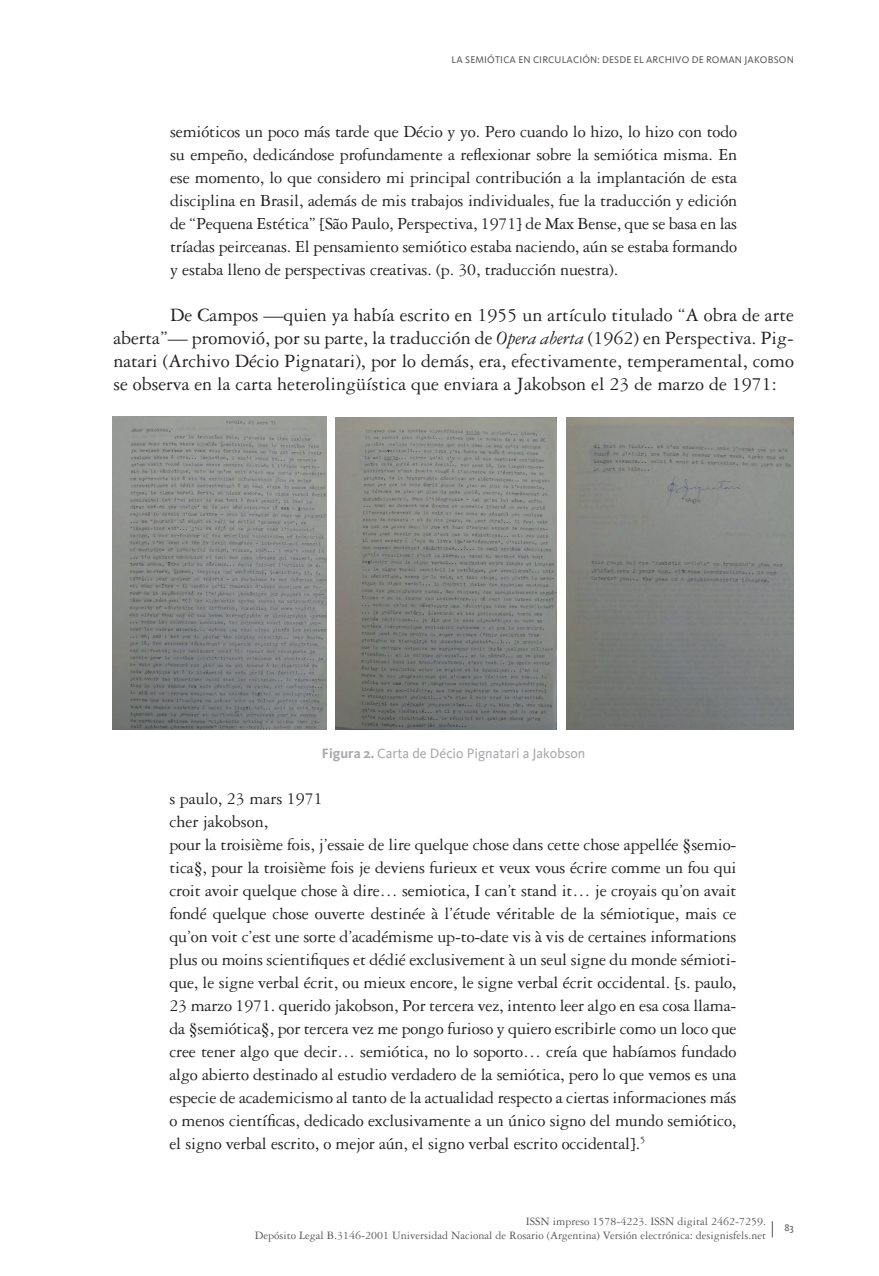
<style>
.page{position:relative;width:879px;height:1276px;background:#fff}
.page>*{position:absolute;margin:0;border:0;box-sizing:border-box;transform-origin:0 0}
.t1{font:20px/23px "Garamond 3 LT Std";color:#231f20;text-align:justify}
.t2{font:18px/23px "Garamond 3 LT Std";letter-spacing:-.01em;color:#231f20;text-align:justify}
.t3{font:14px "Kievit";color:#a8a9ad}
.t4{font:12px/14.4px "Garamond 3 LT Std";color:#57585a;text-align:right}
.t5{font:10px "Kievit";letter-spacing:.015em;color:#57585a}
.s1{font-style:italic}
.s2{font-weight:700}
</style>
<div class="page">
<svg style="left:772px;top:1221px;width:1px;height:16px"></svg>
<img style="left:113px;top:417px;width:213px;height:312px">
<img style="left:336px;top:417px;width:221px;height:312px">
<img style="left:566px;top:417px;width:227px;height:312px">
<p class="t5" style="left:451px;top:54px;width:344px">LA SEMIÓTICA EN CIRCULACIÓN: DESDE EL ARCHIVO DE ROMAN JAKOBSON</p>
<p class="t2" style="left:170px;top:120px;width:569px">semióticos un poco más tarde que Décio y yo. Pero cuando lo hizo, lo hizo con todo su empeño, dedicándose profundamente a reflexionar sobre la semiótica misma. En ese momento, lo que considero mi principal contribución a la implantación de esta disciplina en Brasil, además de mis trabajos individuales, fue la traducción y edición de “Pequena Estética” [São Paulo, Perspectiva, 1971] de Max Bense, que se basa en las tríadas peirceanas. El pensamiento semiótico estaba naciendo, aún se estaba formando y estaba lleno de perspectivas creativas. (p. 30, traducción nuestra).</p>
<p class="t1" style="left:113px;top:304px;width:682px;text-indent:57px">De Campos —quien ya había escrito en 1955 un artículo titulado “A obra de arte aberta”— promovió, por su parte, la traducción de <span class="s1">Opera aberta</span> (1962) en Perspectiva. Pig&shy;natari (Archivo Décio Pignatari), por lo demás, era, efectivamente, temperamental, como se observa en la carta heterolingüística que enviara a Jakobson el 23 de marzo de 1971:</p>
<p class="t3" style="left:322px;top:745px;width:265px"><span class="s2">Figura 2.</span> Carta de Décio Pignatari a Jakobson</p>
<p class="t2" style="left:169px;top:787px;width:568px;text-align:left">s paulo, 23 mars 1971<br>cher jakobson,<br>pour la troisième fois, j’essaie de lire quelque chose dans cette chose appellée §semio&shy;tica§, pour la troisième fois je deviens furieux et veux vous écrire comme un fou qui croit avoir quelque chose à dire… semiotica, I can’t stand it… je croyais qu’on avait fondé quelque chose ouverte destinée à l’étude véritable de la sémiotique, mais ce qu’on voit c’est une sorte d’académisme up-to-date vis à vis de certaines informations plus ou moins scientifiques et dédié exclusivement à un seul signe du monde sémioti&shy;que, le signe verbal écrit, ou mieux encore, le signe verbal écrit occidental. [s. paulo, 23 marzo 1971. querido jakobson, Por tercera vez, intento leer algo en esa cosa llama&shy;da §semiótica§, por tercera vez me pongo furioso y quiero escribirle como un loco que cree tener algo que decir… semiótica, no lo soporto… creía que habíamos fundado algo abierto destinado al estudio verdadero de la semiótica, pero lo que vemos es una especie de academicismo al tanto de la actualidad respecto a ciertas informaciones más o menos científicas, dedicado exclusivamente a un único signo del mundo semiótico, el signo verbal escrito, o mejor aún, el signo verbal escrito occidental].<sup>5</sup></p>
<p class="t4" style="left:255px;top:1214px;width:513px">ISSN impreso 1578-4223. ISSN digital 2462-7259.<br>Depósito Legal B.3146-2001 Universidad Nacional de Rosario (Argentina) Versión electrónica: designisfels.net</p>
<p class="t5" style="left:784px;top:1222px;width:11px">83</p>
</div>
